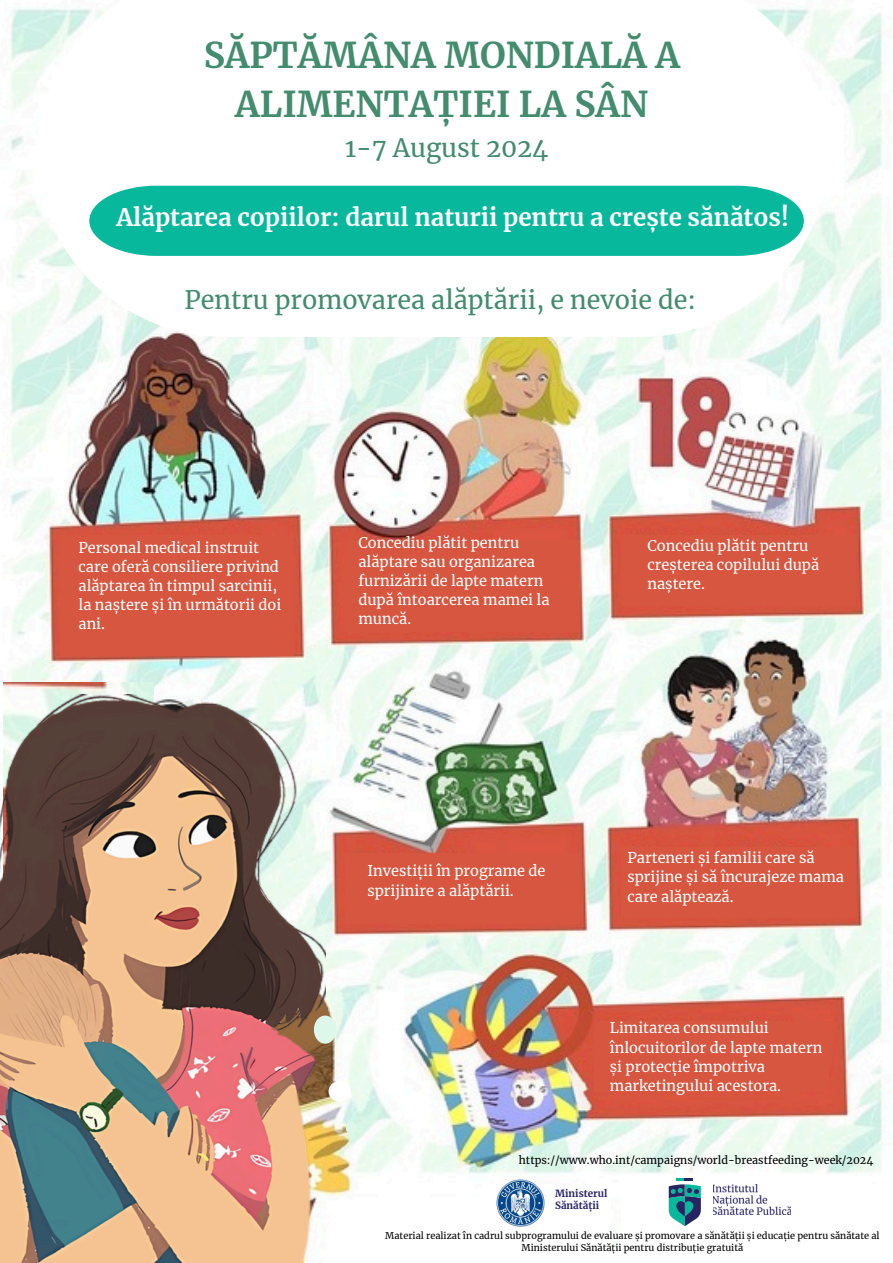
<style>
.page{position:relative;width:893px;height:1263px;background:#fff}
.page>*{position:absolute;margin:0;border:0;box-sizing:border-box;transform-origin:0 0}
.t1{font:700 35.17px/48.5px "Merriweather";color:#438c6d;text-align:center}
.t2{font:25.12px "Merriweather";color:#438c6d}
.t3{font:700 24px "Merriweather";color:#fff}
.t4{font:14.55px/19.1px "Merriweather";color:#fff}
.t5{font:10.73px "Merriweather";color:#000}
.t6{font:700 9.9px/11.9px "Merriweather";color:#262262}
.t7{font:9.23px/11.9px "Merriweather";color:#000;text-align:center}
</style>
<div class="page">
<img style="left:3px;top:8px;width:881px;height:1200px">
<div style="left:60px;top:535px;width:233px;height:120px;background:#d75640"></div>
<div style="left:346px;top:540px;width:234px;height:91px;background:#d75640"></div>
<div style="left:346px;top:853px;width:234px;height:70px;background:#d75640"></div>
<div style="left:594px;top:1021px;width:234px;height:70px;background:#d75640"></div>
<div style="left:621px;top:535px;width:234px;height:70px;background:#d75640"></div>
<div style="left:621px;top:847px;width:234px;height:70px;background:#d75640"></div>
<img style="left:4px;top:682px;width:149px;height:12px">
<div style="left:314px;top:1015px;width:22px;height:29px;background:#ddf7ea"></div>
<div style="left:328px;top:1081px;width:23px;height:21px;background:#fff"></div>
<div style="left:346px;top:1121px;width:10px;height:13px;background:#ddf7ea"></div>
<img style="left:0;top:694px;width:325px;height:569px">
<div style="left:621px;top:1173px;width:234px;height:89px;background:#fff"></div>
<img style="left:713px;top:1184px;width:77px;height:31px">
<div style="left:382px;top:1190px;width:54px;height:54px;background:#fff"></div>
<img style="left:497px;top:1179px;width:48px;height:48px">
<svg style="left:668px;top:1204px;width:11px;height:19px"></svg>
<div style="left:668px;top:1183px;width:23px;height:21px;background:#08b89d"></div>
<svg style="left:668px;top:1183px;width:4px;height:17px"></svg>
<svg style="left:672px;top:1183px;width:7px;height:13px"></svg>
<svg style="left:679px;top:1204px;width:22px;height:23px"></svg>
<div style="left:679px;top:1183px;width:22px;height:21px;background:#272463"></div>
<svg style="left:697px;top:1183px;width:4px;height:17px"></svg>
<svg style="left:680px;top:1183px;width:17px;height:13px"></svg>
<svg style="left:671px;top:1196px;width:8px;height:26px"></svg>
<svg style="left:679px;top:1196px;width:20px;height:26px"></svg>
<svg style="left:679px;top:1178px;width:14px;height:3px"></svg>
<svg style="left:37px;top:8px;width:791px;height:329px"></svg>
<div style="left:89px;top:186px;width:715px;height:70px;background:#08b89d"></div>
<h3 class="t1" style="left:204px;top:32px;width:478px">SĂPTĂMÂNA MONDIALĂ A<br>ALIMENTAȚIEI LA SÂN</h3>
<h4 class="t2" style="left:345px;top:133px;width:205px">1-7 August 2024</h4>
<h4 class="t3" style="left:116px;top:201px;width:674px">Alăptarea copiilor: darul naturii pentru a crește sănătos!</h4>
<h4 class="t2" style="left:184px;top:285px;width:513px">Pentru promovarea alăptării, e nevoie de:</h4>
<p class="t4" style="left:78px;top:538px;width:204px">Personal medical instruit care oferă consiliere privind alăptarea în timpul sarcinii, la naștere și în următorii doi ani.</p>
<h4 class="t4" style="left:358px;top:533px;width:193px">Concediu plătit pentru alăptare sau organizarea furnizării de lapte matern după întoarcerea mamei la muncă.</h4>
<h4 class="t4" style="left:647px;top:536px;width:173px">Concediu plătit pentru creșterea copilului după naștere.</h4>
<p class="t4" style="left:367px;top:862px;width:180px">Investiții în programe de sprijinire a alăptării.</p>
<h4 class="t4" style="left:627px;top:848px;width:218px">Parteneri și familii care să sprijine și să încurajeze mama care alăptează.</h4>
<p class="t4" style="left:610px;top:1019px;width:214px">Limitarea consumului înlocuitorilor de lapte matern și protecție împotriva marketingului acestora.</p>
<h6 class="t5" style="left:519px;top:1153px;width:356px">https://www.who.int/campaigns/world-breastfeeding-week/2024</h6>
<p class="t6" style="left:555px;top:1188px;width:54px">Ministerul<br>Sănătății</p>
<p class="t7" style="left:385px;top:1229px;width:496px">Material realizat în cadrul subprogramului de evaluare şi promovare a sănătății şi educație pentru sănătate al<br>Ministerului Sănătății pentru distribuție gratuită</p>
</div>
